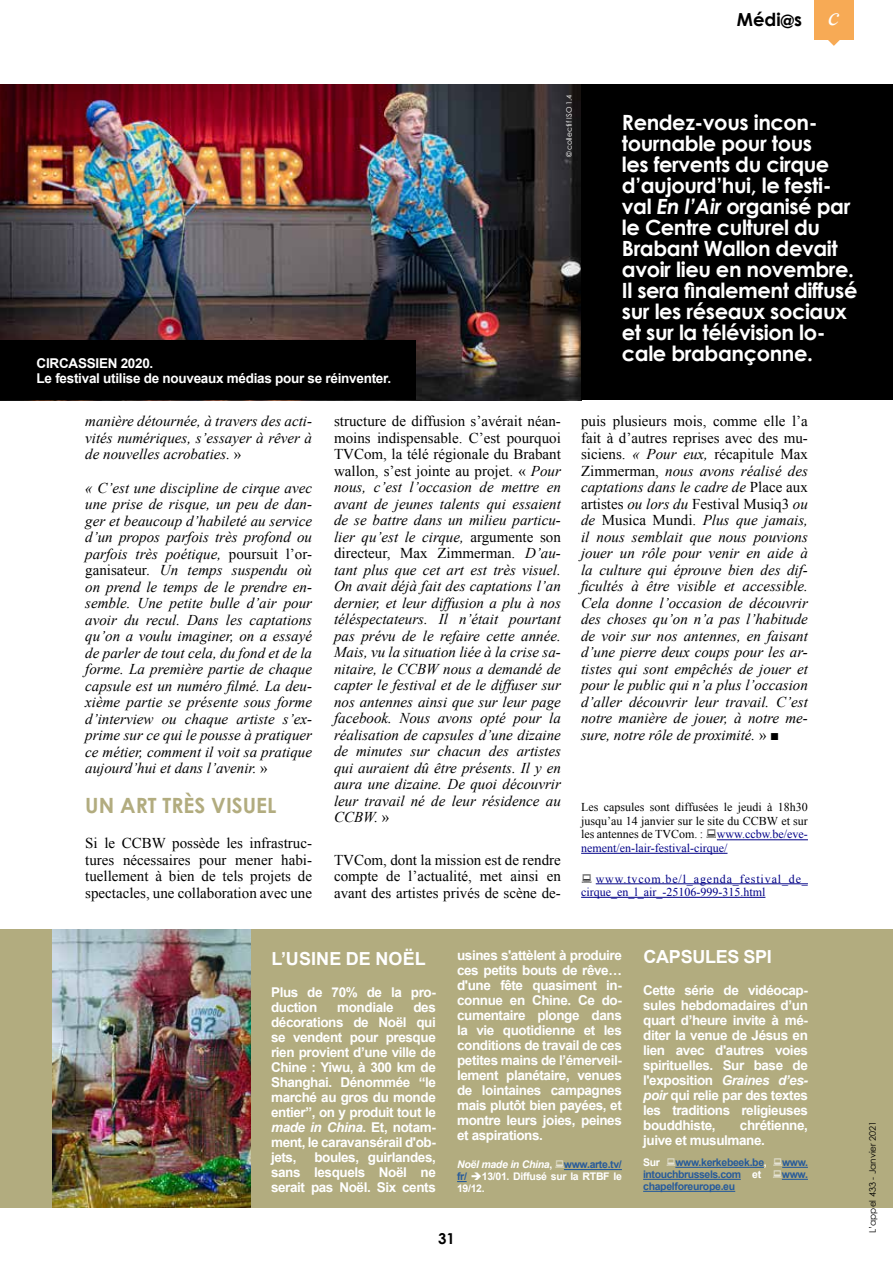
<style>
.page{position:relative;width:893px;height:1263px;background:#fff}
.page>*{position:absolute;margin:0;border:0;box-sizing:border-box;transform-origin:0 0}
.t1{font:700 21px/21px "Century Gothic";letter-spacing:-.02em;color:#fff}
.t2{font:700 21px "Century Gothic";color:#b2ac7f}
.t3{font:700 18px "Arial";letter-spacing:.005em;color:#fff}
.t4{font:700 18px "Arial";letter-spacing:-.015em;color:#fff}
.t5{font:700 18px "Century Gothic";color:#000}
.t6{font:italic 15px/16.5px "Times New Roman";color:#000;text-align:justify}
.t7{font:15px/16.5px "Times New Roman";color:#000;text-align:justify}
.t8{font:700 15px "Century Gothic";color:#000}
.t9{font:700 13.5px/15px "Arial";letter-spacing:-.03em;color:#fff;text-align:justify}
.t10{font:12px/13.5px "Times New Roman";color:#000;text-align:justify}
.t11{font:12px/13.5px "Times New Roman";letter-spacing:.07em;color:#000087}
.t12{font:700 10.5px "Arial";letter-spacing:-.03em;color:#275b9b}
.t13{font:700 10.5px/12px "Arial";letter-spacing:-.03em;color:#fff}
.t14{font:italic 700 10.5px/12px "Arial";letter-spacing:-.03em;color:#fff}
.t15{font:9px "Century Gothic";color:#000}
.t16{font:7.5px "Century Gothic";color:#fff}
.s1{font-family:"Times New Roman";font-weight:400;font-style:italic;font-size:26.1px;color:#fff}
.s2{font-style:italic}
.s3{font-style:normal}
.s4{font-family:"Arial";font-style:normal}
.s5{color:#000087}
.s6{font-style:normal;color:#275b9b}
.s7{color:#fff}
</style>
<div class="page">
<div style="left:0;top:929px;width:893px;height:279px;background:#b2ac7f"></div>
<div style="left:814px;top:0;width:40px;height:39px;background:#f7aa55"></div>
<svg style="left:827px;top:39px;width:13px;height:7px"></svg>
<hr style="left:675px;top:1167px;width:89px;height:1px;background:#275b9b">
<hr style="left:643px;top:1179px;width:98px;height:1px;background:#275b9b">
<hr style="left:643px;top:1191px;width:92px;height:1px;background:#275b9b">
<img style="left:52px;top:929px;width:198px;height:279px">
<hr style="left:564px;top:1169px;width:58px;height:1px;background:#275b9b">
<img style="left:0;top:85px;width:581px;height:315px">
<div style="left:581px;top:85px;width:312px;height:315px;background:#000"></div>
<div style="left:0;top:340px;width:415px;height:60px;background:#000"></div>
<hr style="left:717px;top:839px;width:91px;height:1px;background:#000087">
<hr style="left:581px;top:853px;width:146px;height:1px;background:#000087">
<hr style="left:596px;top:883px;width:212px;height:1px;background:#000087">
<hr style="left:581px;top:897px;width:184px;height:1px;background:#000087">
<svg style="left:781px;top:1166px;width:27px;height:14px"></svg>
<p class="t5" style="left:737px;top:8px;width:104px">Médi@s <span class="s1">c</span></p>
<p class="t16" style="left:564px;top:157px;width:65px;rotate:-90deg">© collectif ISO 1.4</p>
<p class="t1" style="left:622px;top:111px;width:237px">Rendez-vous incon&shy;tournable pour tous<br>les fervents du cirque d’aujourd’hui, le festi&shy;val <span class="s2">En l’Air</span> organisé par le Centre culturel du<br>Brabant Wallon devait avoir lieu en novembre.<br>Il sera finalement diffusé sur les réseaux sociaux et sur la télévision lo&shy;cale brabançonne.</p>
<p class="t9" style="left:37px;top:356px;width:356px">CIRCASSIEN 2020.<br>Le festival utilise de nouveaux médias pour se réinventer.</p>
<p class="t6" style="left:85px;top:413px;width:228px">manière détournée, à travers des acti&shy;vités numériques, s’essayer à rêver à de nouvelles acrobaties. <span class="s3">»</span></p>
<p class="t6" style="left:85px;top:480px;width:228px">« C’est une discipline de cirque avec une prise de risque, un peu de dan&shy;ger et beaucoup d’habileté au service d’un propos parfois très profond ou parfois très poétique, <span class="s3">poursuit l’or&shy;ganisateur</span>. Un temps suspendu où on prend le temps de le prendre en&shy;semble. Une petite bulle d’air pour avoir du recul. Dans les captations qu’on a voulu imaginer, on a essayé de parler de tout cela, du fond et de la forme. La première partie de chaque capsule est un numéro filmé. La deu&shy;xième partie se présente sous forme d’interview ou chaque artiste s’ex&shy;prime sur ce qui le pousse à pratiquer ce métier, comment il voit sa pratique aujourd’hui et dans l’avenir. <span class="s3">»</span></p>
<h1 class="t2" style="left:85px;top:792px;width:193px">UN ART TRÈS VISUEL</h1>
<p class="t7" style="left:85px;top:835px;width:228px">Si le CCBW possède les infrastruc&shy;tures nécessaires pour mener habi&shy;tuellement à bien de tels projets de spectacles, une collaboration avec une</p>
<p class="t6" style="left:334px;top:413px;width:228px"><span class="s3">structure de diffusion s’avérait néan&shy;moins indispensable. C’est pourquoi TVCom, la télé régionale du Brabant wallon, s’est jointe au projet. «</span> Pour nous, c’est l’occasion de mettre en avant de jeunes talents qui essaient de se battre dans un milieu particu&shy;lier qu’est le cirque, <span class="s3">argumente son directeur, Max Zimmerman.</span> D’au&shy;tant plus que cet art est très visuel.<br>On avait déjà fait des captations l’an dernier, et leur diffusion a plu à nos téléspectateurs. Il n’était pourtant pas prévu de le refaire cette année.<br>Mais, vu la situation liée à la crise sa&shy;nitaire, le CCBW nous a demandé de capter le festival et de le diffuser sur nos antennes ainsi que sur leur page facebook. Nous avons opté pour la réalisation de capsules d’une dizaine de minutes sur chacun des artistes qui auraient dû être présents. Il y en aura une dizaine. De quoi découvrir leur travail né de leur résidence au CCBW. <span class="s3">»</span></p>
<p class="t7" style="left:334px;top:852px;width:228px">TVCom, dont la mission est de rendre compte de l’actualité, met ainsi en avant des artistes privés de scène de-</p>
<p class="t6" style="left:581px;top:413px;width:228px"><span class="s3">puis plusieurs mois, comme elle l’a fait à d’autres reprises avec des mu&shy;siciens.</span> « Pour eux, <span class="s3">récapitule Max Zimmerman,</span> nous avons réalisé des captations dans le cadre de <span class="s3">Place aux artistes</span> ou lors du <span class="s3">Festival Musiq3</span> ou de <span class="s3">Musica Mundi.</span> Plus que jamais, il nous semblait que nous pouvions jouer un rôle pour venir en aide à la culture qui éprouve bien des dif&shy;ficultés à être visible et accessible.<br>Cela donne l’occasion de découvrir des choses qu’on n’a pas l’habitude de voir sur nos antennes, en faisant d’une pierre deux coups pour les ar&shy;tistes qui sont empêchés de jouer et pour le public qui n’a plus l’occasion d’aller découvrir leur travail. C’est notre manière de jouer, à notre me&shy;sure, notre rôle de proximité. <span class="s3">»</span> <span class="s4">■</span></p>
<p class="t10" style="left:581px;top:801px;width:228px">Les capsules sont diffusées le jeudi à 18h30 jusqu’au 14 janvier sur le site du CCBW et sur les antennes de TVCom. : <span class="s5">www.ccbw.be/eve&shy;nement/en-lair-festival-cirque/</span></p>
<p class="t11" style="left:581px;top:872px;width:228px;text-indent:15px">www.tvcom.be/l_agenda_festival_de_ cirque_en_l_air_-25106-999-315.html</p>
<p class="t3" style="left:271px;top:949px;width:156px">L’USINE DE NOËL</p>
<p class="t9" style="left:271px;top:985px;width:166px">Plus de 70% de la pro&shy;duction</p>
<p class="t9" style="left:271px;top:1000px;width:166px;text-indent:142px">des décorations de Noël qui se vendent pour presque rien provient d’une ville de Chine : Yiwu, à 300 km de Shanghai. Dénommée “le marché au gros du monde entier”, on y produit tout le <span class="s2">made in China</span>. Et, notam&shy;ment, le caravansérail d'ob&shy;jets,</p>
<p class="t9" style="left:337px;top:1000px;width:58px">mondiale</p>
<p class="t9" style="left:271px;top:1150px;width:166px;text-indent:43px">boules, guirlandes, sans lesquels Noël ne serait pas Noël. Six cents</p>
<p class="t9" style="left:457px;top:948px;width:166px">usines s'attèlent à produire ces petits bouts de rêve… d'une fête quasiment in&shy;connue en Chine. Ce do&shy;cumentaire plonge dans la vie quotidienne et les conditions de travail de ces petites mains de l’émerveil&shy;lement planétaire, venues de lointaines campagnes mais plutôt bien payées, et montre leurs joies, peines et aspirations.</p>
<p class="t14" style="left:457px;top:1159px;width:166px">Noël made in China<span class="s3">,</span> <span class="s6">www.arte.tv/ fr/</span></p>
<p class="t13" style="left:457px;top:1171px;width:166px;text-indent:25px">13/01. Diffusé sur la RTBF le<br>19/12.</p>
<p class="t8" style="left:438px;top:1229px;width:18px">31</p>
<p class="t4" style="left:643px;top:947px;width:130px">CAPSULES SPI</p>
<p class="t9" style="left:643px;top:983px;width:166px">Cette série de vidéocap&shy;sules hebdomadaires d’un quart d’heure invite à mé&shy;diter la venue de Jésus en lien avec d'autres voies spirituelles. Sur base de l'exposition <span class="s2">Graines d’es&shy;poir</span> qui relie par des textes les traditions religieuses bouddhiste,</p>
<p class="t9" style="left:643px;top:1118px;width:166px;text-indent:97px">chrétienne, juive et musulmane.</p>
<p class="t13" style="left:643px;top:1156px;width:18px">Sur</p>
<p class="t12" style="left:675px;top:1157px;width:93px">www.kerkebeek.be<span class="s7">,</span></p>
<p class="t12" style="left:782px;top:1157px;width:27px">www.</p>
<p class="t12" style="left:643px;top:1169px;width:120px">intouchbrussels.com <span class="s7">et</span></p>
<p class="t12" style="left:782px;top:1169px;width:28px">www.</p>
<p class="t12" style="left:643px;top:1181px;width:94px">chapelforeurope.eu</p>
<p class="t15" style="left:867px;top:1233px;width:114px;rotate:-90deg">L’appel 433 - Janvier 2021</p>
</div>
